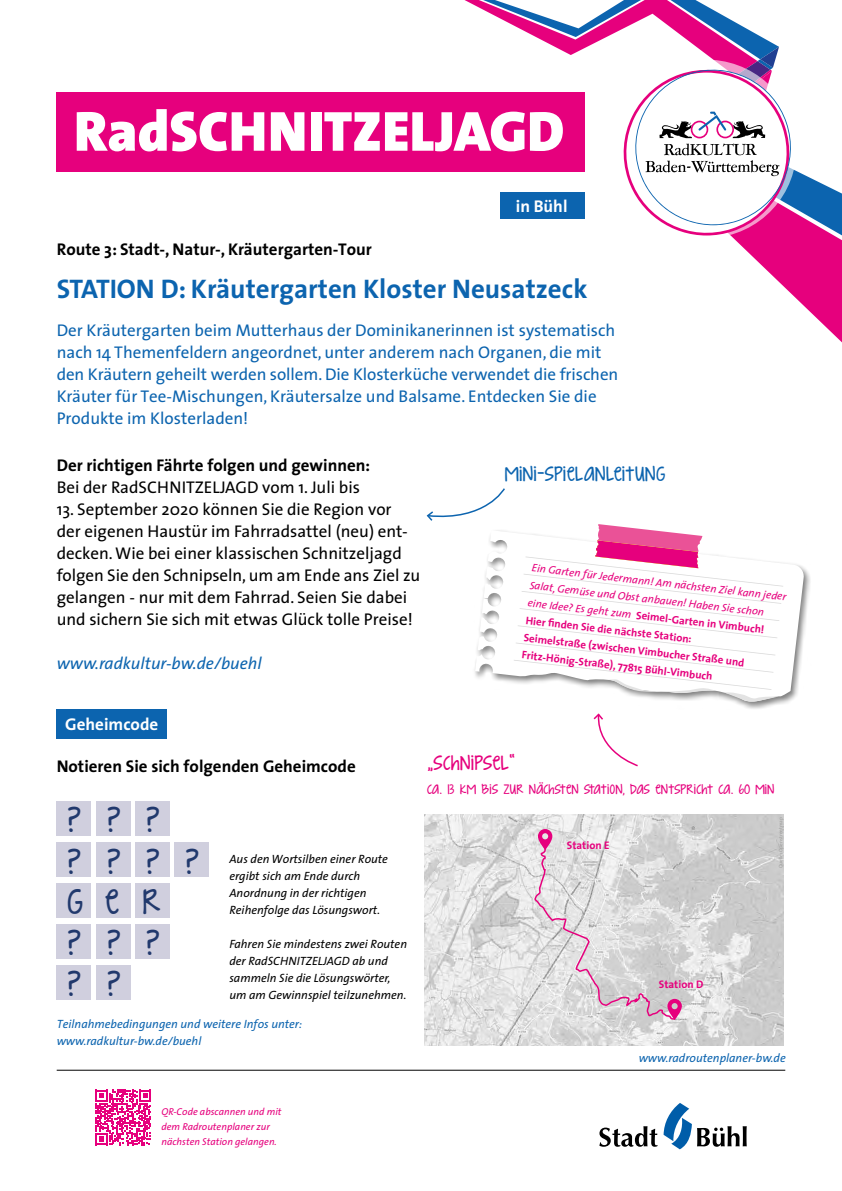
<style>
.page{position:relative;width:842px;height:1191px;background:#fff}
.page>*{position:absolute;margin:0;border:0;box-sizing:border-box;transform-origin:0 0}
.t1{font:900 57px "The Sans";color:#fff}
.t2{font:46.8px "KG Strawberry Limeade";color:#21396d}
.t3{font:700 27px "The Sans";color:#0c64af}
.t4{font:27px "KG Strawberry Limeade";color:#0c64af}
.t5{font:27px "KG Strawberry Limeade";color:#e6007d}
.t6{font:18px "KG Strawberry Limeade";color:#e6007d}
.t7{font:700 17.1px "The Sans";color:#fff}
.t8{font:17px/22px "The Sans";color:#0c64af}
.t9{font:17px/22px "The Sans";color:#000}
.t10{font:700 17px "The Sans";color:#000}
.t11{font:italic 17px "The Sans";color:#0c64af}
.t12{font:700 17px "The Sans";color:#fff}
.t13{font:italic 12px/17px "The Sans";color:#000}
.t14{font:italic 12px "The Sans";color:#0c64af}
.t15{font:italic 11px/17.7px "The Sans";color:#e6007d}
.t16{font:700 11px/17.4px "The Sans";color:#e6007d}
.t17{font:italic 10px/15px "The Sans";color:#e6007d}
.t18{font:5px "The Sans";color:#9d9d9c}
.s1{font-weight:700;font-style:normal}
</style>
<div class="page">
<svg style="left:464px;top:0;width:378px;height:342px"></svg>
<div style="left:472px;top:528px;width:339px;height:182px;background:#000;opacity:.5"></div>
<svg style="left:475px;top:530px;width:329px;height:176px"></svg>
<img style="left:425px;top:814px;width:358px;height:231px">
<div style="left:57px;top:92px;width:528px;height:80px;background:#e6007d"></div>
<svg style="left:426px;top:488px;width:357px;height:214px"></svg>
<svg style="left:593px;top:713px;width:45px;height:54px"></svg>
<hr style="left:57px;top:1070px;width:728px;height:1px;background:#000">
<div style="left:57px;top:709px;width:110px;height:30px;background:#0c64af"></div>
<div style="left:57px;top:924px;width:34px;height:34px;background:#d0cfde"></div>
<div style="left:57px;top:965px;width:34px;height:34px;background:#d0cfde"></div>
<div style="left:96px;top:924px;width:34px;height:34px;background:#d0cfde"></div>
<div style="left:96px;top:965px;width:34px;height:34px;background:#d0cfde"></div>
<div style="left:135px;top:924px;width:35px;height:34px;background:#d0cfde"></div>
<div style="left:135px;top:842px;width:35px;height:35px;background:#d0cfde"></div>
<div style="left:135px;top:883px;width:35px;height:34px;background:#d0cfde"></div>
<div style="left:57px;top:883px;width:34px;height:34px;background:#d0cfde"></div>
<div style="left:96px;top:883px;width:34px;height:34px;background:#d0cfde"></div>
<div style="left:57px;top:842px;width:34px;height:35px;background:#d0cfde"></div>
<div style="left:96px;top:842px;width:34px;height:35px;background:#d0cfde"></div>
<div style="left:57px;top:801px;width:34px;height:34px;background:#d0cfde"></div>
<div style="left:96px;top:801px;width:34px;height:34px;background:#d0cfde"></div>
<div style="left:135px;top:801px;width:35px;height:34px;background:#d0cfde"></div>
<div style="left:174px;top:842px;width:35px;height:35px;background:#d0cfde"></div>
<svg style="left:96px;top:1089px;width:55px;height:56px"></svg>
<div style="left:500px;top:192px;width:85px;height:27px;background:#0c64af"></div>
<svg style="left:599px;top:1126px;width:58px;height:20px"></svg>
<svg style="left:664px;top:1103px;width:83px;height:46px"></svg>
<svg style="left:534px;top:829px;width:148px;height:192px;background:#dbd4d8"></svg>
<p class="t1" style="left:74px;top:83px;width:492px">RadSCHNITZELJAGD</p>
<p class="t10" style="left:57px;top:235px;width:317px">Route 3: Stadt-, Natur-, Kräutergarten-Tour</p>
<p class="t12" style="left:516px;top:192px;width:53px">in Bühl</p>
<p class="t3" style="left:57px;top:266px;width:532px">STATION D: Kräutergarten Kloster Neusatzeck</p>
<p class="t8" style="left:57px;top:319px;width:563px">Der Kräutergarten beim Mutterhaus der Dominikanerinnen ist systematisch nach 14 Themenfeldern angeordnet, unter anderem nach Organen, die mit den Kräutern geheilt werden sollem. Die Klosterküche verwendet die frischen Kräuter für Tee-Mischungen, Kräutersalze und Balsame. Entdecken Sie die Produkte im Klosterladen!</p>
<p class="t10" style="left:57px;top:451px;width:315px">Der richtigen Fährte folgen und gewinnen:</p>
<p class="t9" style="left:57px;top:476px;width:305px">Bei der RadSCHNITZELJAGD vom 1. Juli bis</p>
<p class="t9" style="left:57px;top:498px;width:365px">13. September 2020 können Sie die Region vor<br>der eigenen Haustür im Fahrradsattel (neu) ent&shy;decken. Wie bei einer klassischen Schnitzeljagd folgen Sie den Schnipseln, um am Ende ans Ziel zu gelangen - nur mit dem Fahrrad. Seien Sie dabei und sichern Sie sich mit etwas Glück tolle Preise!</p>
<p class="t11" style="left:57px;top:649px;width:207px">www.radkultur-bw.de/buehl</p>
<p class="t4" style="left:505px;top:451px;width:162px">mini-spielanleitung</p>
<p class="t15" style="left:532px;top:559px;width:258px;rotate:6deg">Ein Garten für Jedermann! Am nächsten Ziel kann jeder<br>Salat, Gemüse und Obst anbauen! Haben Sie schon eine Idee? Es geht zum <span class="s1">Seimel-Garten in Vimbuch!</span></p>
<p class="t16" style="left:527px;top:612px;width:168px;rotate:6deg">Hier fi nden Sie die nächste Station:</p>
<p class="t16" style="left:524px;top:629px;width:224px;rotate:6deg">Seimelstraße (zwischen Vimbucher Straße und<br>Fritz-Hönig-Straße), 77815 Bühl-Vimbuch</p>
<p class="t7" style="left:65px;top:710px;width:95px">Geheimcode</p>
<p class="t10" style="left:57px;top:751px;width:301px">Notieren Sie sich folgenden Geheimcode</p>
<p class="t2" style="left:67px;top:781px;width:15px">?</p>
<p class="t2" style="left:107px;top:781px;width:15px">?</p>
<p class="t2" style="left:146px;top:781px;width:15px">?</p>
<p class="t2" style="left:67px;top:822px;width:15px">?</p>
<p class="t2" style="left:107px;top:822px;width:15px">?</p>
<p class="t2" style="left:146px;top:822px;width:15px">?</p>
<p class="t2" style="left:67px;top:863px;width:17px">g</p>
<p class="t2" style="left:142px;top:863px;width:20px">r</p>
<p class="t2" style="left:105px;top:863px;width:16px">e</p>
<p class="t2" style="left:67px;top:904px;width:15px">?</p>
<p class="t2" style="left:67px;top:945px;width:15px">?</p>
<p class="t2" style="left:107px;top:904px;width:15px">?</p>
<p class="t2" style="left:107px;top:945px;width:15px">?</p>
<p class="t2" style="left:146px;top:904px;width:15px">?</p>
<p class="t2" style="left:185px;top:822px;width:15px">?</p>
<p class="t13" style="left:229px;top:850px;width:160px">Aus den Wortsilben einer Route ergibt sich am Ende durch<br>Anordnung in der richtigen<br>Reihenfolge das Lösungswort.</p>
<p class="t13" style="left:229px;top:935px;width:179px">Fahren Sie mindestens zwei Routen der RadSCHNITZELJAGD ab und sammeln Sie die Lösungswörter, um am Gewinnspiel teilzunehmen.</p>
<p class="t14" style="left:57px;top:1014px;width:247px">Teilnahmebedingungen und weitere Infos unter:</p>
<p class="t14" style="left:57px;top:1031px;width:146px">www.radkultur-bw.de/buehl</p>
<p class="t5" style="left:427px;top:740px;width:90px">„schnipsel“</p>
<p class="t6" style="left:427px;top:774px;width:349px">ca. 13 km bis zur nächsten station, das entspricht ca. 60 min</p>
<p class="t16" style="left:567px;top:836px;width:44px">Station E</p>
<p class="t18" style="left:777px;top:868px;width:52px;rotate:-90deg">Quelle: Openstreetmap</p>
<p class="t16" style="left:659px;top:975px;width:46px">Station D</p>
<p class="t14" style="left:639px;top:1047px;width:149px">www.radroutenplaner-bw.de</p>
<p class="t17" style="left:161px;top:1104px;width:122px">QR-Code abscannen und mit dem Radroutenplaner zur nächsten Station gelangen.</p>
</div>
